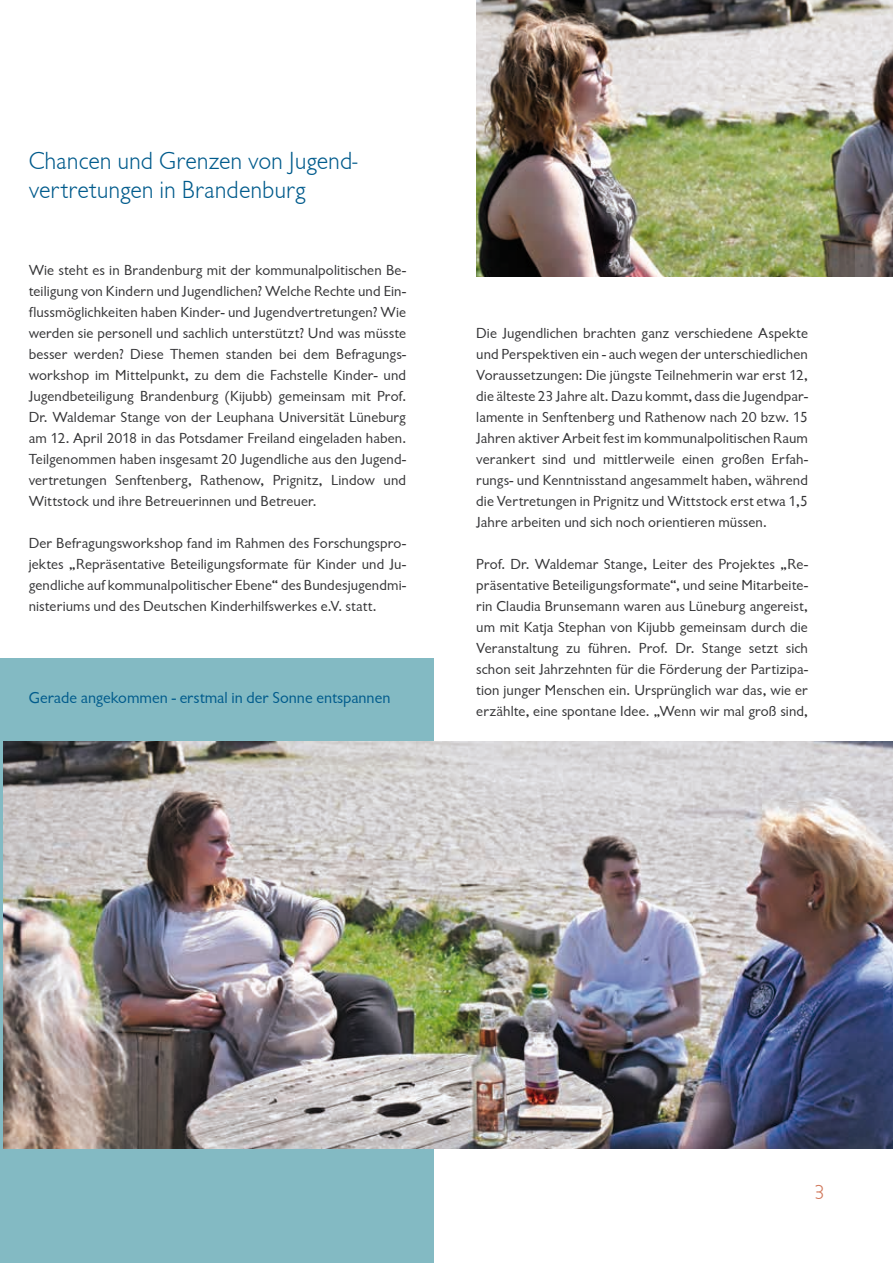
<style>
.page{position:relative;width:893px;height:1263px;background:#fff}
.page>*{position:absolute;margin:0;border:0;box-sizing:border-box;transform-origin:0 0}
.t1{font:300 25.5px/28.5px "Chantilly";color:#005b8c}
.t2{font:300 21px "Chantilly";color:#d0775a}
.t3{font:16.5px "Chantilly";color:#005b8c}
.t4{font:15px/21px "Chantilly";letter-spacing:.01em;color:#343436;text-align:justify}
</style>
<div class="page">
<div style="left:0;top:658px;width:434px;height:605px;background:#83bac3"></div>
<img style="left:3px;top:741px;width:890px;height:407px">
<img style="left:476px;top:0;width:417px;height:277px">
<h1 class="t1" style="left:29px;top:147px;width:330px">Chancen und Grenzen von Jugend&shy;vertretungen in Brandenburg</h1>
<p class="t4" style="left:29px;top:259px;width:379px">Wie steht es in Brandenburg mit der kommunalpolitischen Be&shy;teiligung von Kindern und Jugendlichen? Welche Rechte und Ein&shy;flussmöglichkeiten haben Kinder- und Jugendvertretungen? Wie werden sie personell und sachlich unterstützt? Und was müsste besser werden? Diese Themen standen bei dem Befragungs&shy;workshop im Mittelpunkt, zu dem die Fachstelle Kinder- und Jugendbeteiligung Brandenburg (Kijubb) gemeinsam mit Prof.<br>Dr. Waldemar Stange von der Leuphana Universität Lüneburg am 12. April 2018 in das Potsdamer Freiland eingeladen haben.<br>Teilgenommen haben insgesamt 20 Jugendliche aus den Jugend&shy;vertretungen Senftenberg, Rathenow, Prignitz, Lindow und Wittstock und ihre Betreuerinnen und Betreuer.</p>
<p class="t4" style="left:29px;top:532px;width:379px">Der Befragungsworkshop fand im Rahmen des Forschungspro&shy;jektes „Repräsentative Beteiligungsformate für Kinder und Ju&shy;gendliche auf kommunalpolitischer Ebene“ des Bundesjugendmi&shy;nisteriums und des Deutschen Kinderhilfswerkes e.V. statt.</p>
<p class="t3" style="left:29px;top:689px;width:363px">Gerade angekommen - erstmal in der Sonne entspannen</p>
<p class="t4" style="left:476px;top:322px;width:333px">Die Jugendlichen brachten ganz verschiedene Aspekte und Perspektiven ein - auch wegen der unterschiedlichen Voraussetzungen: Die jüngste Teilnehmerin war erst 12, die älteste 23 Jahre alt. Dazu kommt, dass die Jugendpar&shy;lamente in Senftenberg und Rathenow nach 20 bzw. 15<br>Jahren aktiver Arbeit fest im kommunalpolitischen Raum verankert sind und mittlerweile einen großen Erfah&shy;rungs- und Kenntnisstand angesammelt haben, während die Vertretungen in Prignitz und Wittstock erst etwa 1,5<br>Jahre arbeiten und sich noch orientieren müssen.</p>
<p class="t4" style="left:476px;top:553px;width:333px">Prof. Dr. Waldemar Stange, Leiter des Projektes „Re&shy;präsentative Beteiligungsformate“, und seine Mitarbeite&shy;rin Claudia Brunsemann waren aus Lüneburg angereist, um mit Katja Stephan von Kijubb gemeinsam durch die Veranstaltung zu führen. Prof. Dr. Stange setzt sich schon seit Jahrzehnten für die Förderung der Partizipa&shy;tion junger Menschen ein. Ursprünglich war das, wie er erzählte, eine spontane Idee. „Wenn wir mal groß sind,</p>
<h2 class="t2" style="left:814px;top:1181px;width:12px">3</h2>
</div>
